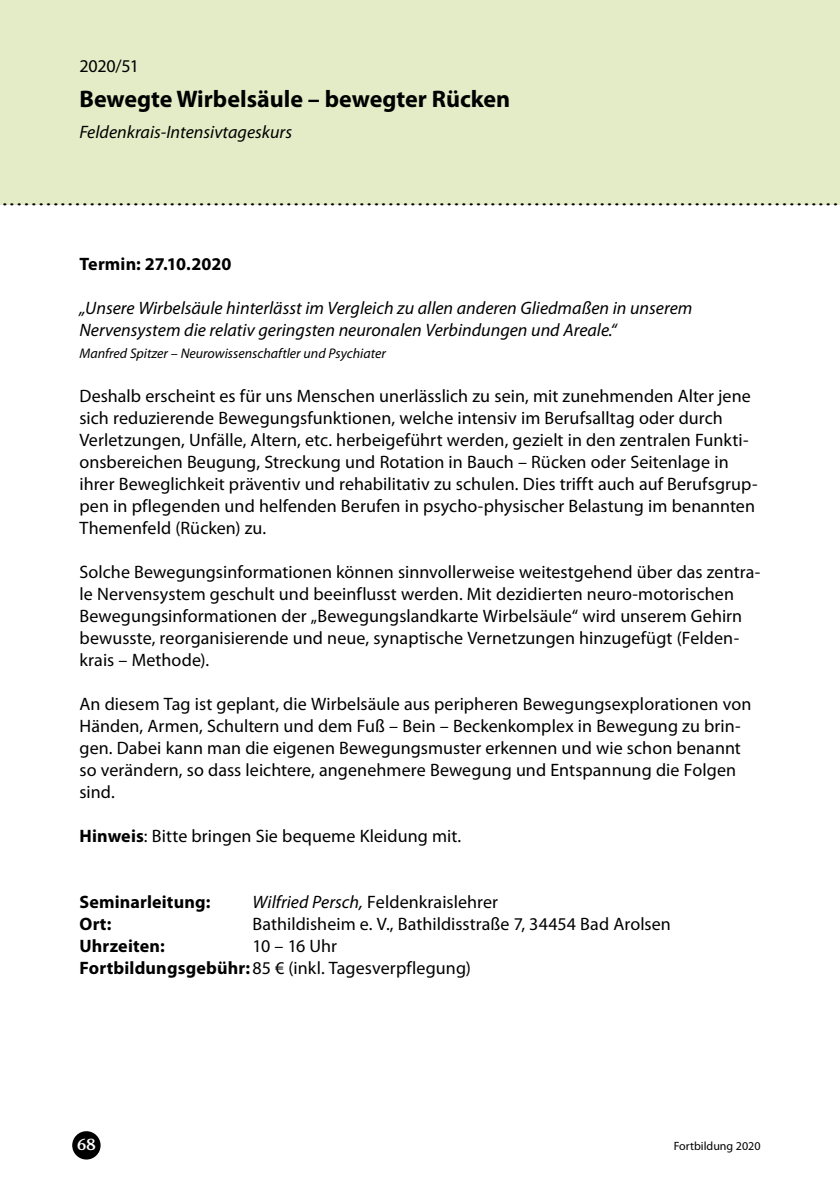
<style>
.page{position:relative;width:840px;height:1191px;background:#fff}
.page>*{position:absolute;margin:0;border:0;box-sizing:border-box;transform-origin:0 0}
.t1{font:28px "Times New Roman";color:#000}
.t2{font:700 24px "Myriad Pro";color:#000}
.t3{font:18px/22px "Myriad Pro";letter-spacing:.005em;color:#000}
.t4{font:italic 18px/22px "Myriad Pro";color:#000}
.t5{font:700 18px "Myriad Pro";letter-spacing:.005em;color:#000}
.t6{font:600 16px "Stone Informal";color:#fff}
.t7{font:italic 14px "Myriad Pro";color:#000}
.t8{font:12px "Myriad Pro";color:#000}
.s1{font-weight:700}
.s2{font-style:italic}
</style>
<div class="page">
<div style="left:72px;top:1131px;width:28px;height:28px;background:#000;border-radius:50%"></div>
<div style="left:0;top:0;width:839px;height:204px;background:#e3ecc6"></div>
<p class="t3" style="left:79px;top:55px;width:61px">2020/51</p>
<h2 class="t2" style="left:79px;top:84px;width:432px">Bewegte Wirbelsäule – bewegter Rücken</h2>
<p class="t4" style="left:79px;top:121px;width:214px">Feldenkrais-Intensivtageskurs</p>
<h1 class="t1" style="left:1px;top:177px;width:838px">...................................................................................................................</h1>
<p class="t5" style="left:79px;top:252px;width:153px">Termin: 27.10.2020</p>
<p class="t4" style="left:79px;top:297px;width:614px">„Unsere Wirbelsäule hinterlässt im Vergleich zu allen anderen Gliedmaßen in unserem<br>Nervensystem die relativ geringsten neuronalen Verbindungen und Areale.“</p>
<p class="t7" style="left:79px;top:345px;width:308px">Manfred Spitzer – Neurowissenschaftler und Psychiater</p>
<p class="t3" style="left:79px;top:385px;width:679px">Deshalb erscheint es für uns Menschen unerlässlich zu sein, mit zunehmenden Alter jene sich reduzierende Bewegungsfunktionen, welche intensiv im Berufsalltag oder durch Verletzungen, Unfälle, Altern, etc. herbeigeführt werden, gezielt in den zentralen Funkti&shy;onsbereichen Beugung, Streckung und Rotation in Bauch – Rücken oder Seitenlage in ihrer Beweglichkeit präventiv und rehabilitativ zu schulen. Dies trifft auch auf Berufsgrup&shy;pen in pflegenden und helfenden Berufen in psycho-physischer Belastung im benannten Themenfeld (Rücken) zu.</p>
<p class="t3" style="left:79px;top:561px;width:682px">Solche Bewegungsinformationen können sinnvollerweise weitestgehend über das zentra&shy;le Nervensystem geschult und beeinflusst werden. Mit dezidierten neuro-motorischen Bewegungsinformationen der „Bewegungslandkarte Wirbelsäule“ wird unserem Gehirn bewusste, reorganisierende und neue, synaptische Vernetzungen hinzugefügt (Felden&shy;krais – Methode).</p>
<p class="t3" style="left:79px;top:693px;width:673px">An diesem Tag ist geplant, die Wirbelsäule aus peripheren Bewegungsexplorationen von Händen, Armen, Schultern und dem Fuß – Bein – Beckenkomplex in Bewegung zu brin&shy;gen. Dabei kann man die eigenen Bewegungsmuster erkennen und wie schon benannt so verändern, so dass leichtere, angenehmere Bewegung und Entspannung die Folgen sind.</p>
<p class="t3" style="left:79px;top:825px;width:381px"><span class="s1">Hinweis</span>: Bitte bringen Sie bequeme Kleidung mit.</p>
<p class="t5" style="left:79px;top:890px;width:132px">Seminarleitung:</p>
<p class="t3" style="left:252px;top:891px;width:247px"><span class="s2">Wilfried Persch,</span> Feldenkraislehrer</p>
<p class="t5" style="left:79px;top:912px;width:33px">Ort:</p>
<p class="t3" style="left:252px;top:913px;width:419px">Bathildisheim e. V., Bathildisstraße 7, 34454 Bad Arolsen</p>
<p class="t5" style="left:79px;top:934px;width:87px">Uhrzeiten:</p>
<p class="t3" style="left:79px;top:935px;width:393px;text-indent:173px">10 – 16 Uhr<br><span class="s1">Fortbildungsgebühr:</span> 85 € (inkl. Tagesverpflegung)</p>
<p class="t6" style="left:77px;top:1135px;width:20px">68</p>
<p class="t8" style="left:673px;top:1139px;width:88px">Fortbildung 2020</p>
</div>
